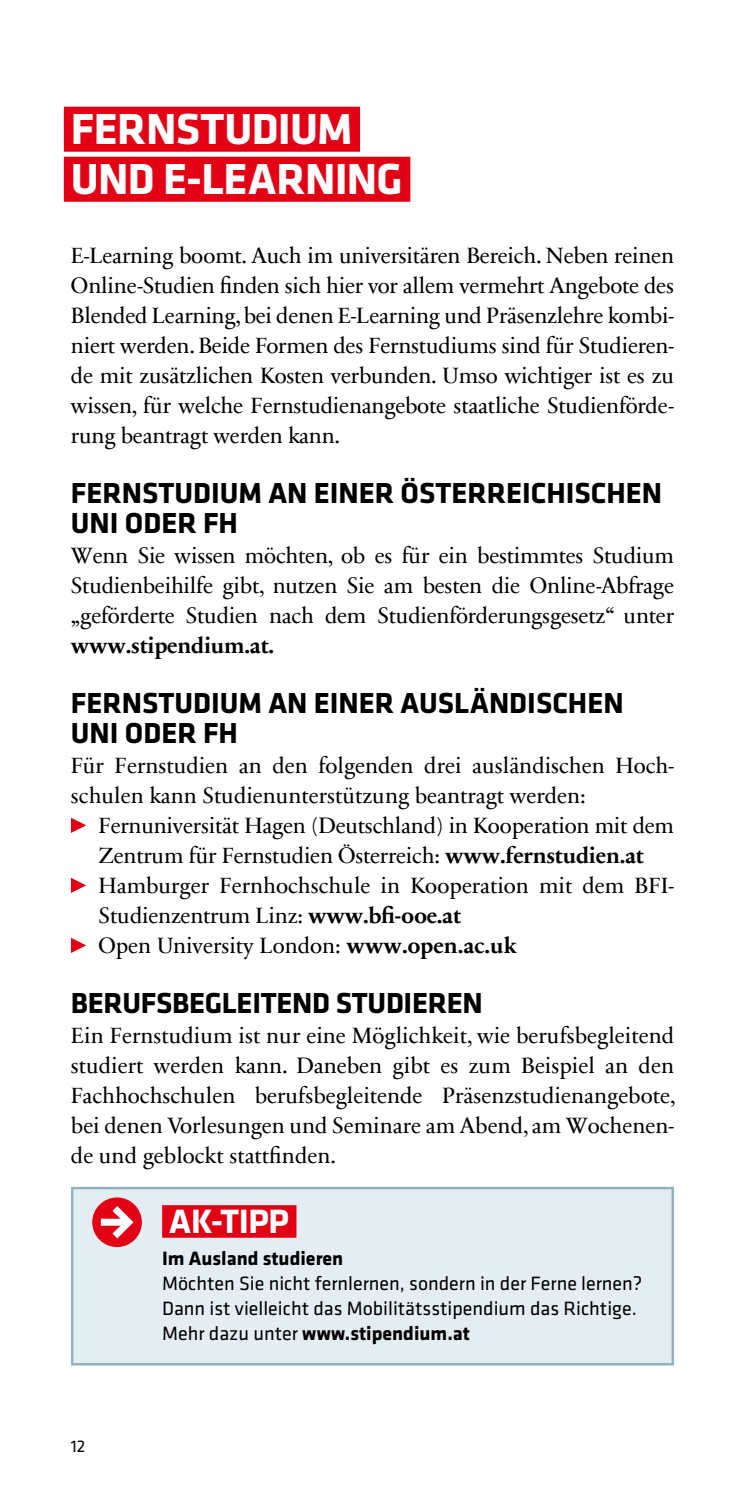
<style>
.page{position:relative;width:745px;height:1489px;background:#fff}
.page>*{position:absolute;margin:0;border:0;box-sizing:border-box;transform-origin:0 0}
.t1{font:700 45px/50px "Klavika Basic";letter-spacing:-.015em;color:#fff}
.t2{font:700 35px "Klavika Basic";letter-spacing:-.005em;color:#fff}
.t3{font:700 30px/30px "Klavika Basic";color:#000}
.t4{font:22.5px/30px "Sabon Next Com";color:#000;text-align:justify}
.t5{font:700 22.5px "Sabon Next Com";letter-spacing:-.01em;color:#000}
.t6{font:20px/25px "Klavika Basic";color:#000}
.t7{font:700 20px "Klavika Basic";color:#000}
.t8{font:17.5px "Klavika Basic";color:#000}
.s1{font-weight:700}
</style>
<div class="page">
<div style="left:64px;top:107px;width:296px;height:45px;background:#e20015"></div>
<div style="left:64px;top:157px;width:346px;height:45px;background:#e20015"></div>
<svg style="left:71px;top:817px;width:15px;height:16px"></svg>
<svg style="left:71px;top:877px;width:15px;height:16px"></svg>
<svg style="left:71px;top:938px;width:15px;height:15px"></svg>
<div style="left:72px;top:1187px;width:600px;height:177px;background:#e4edf1"></div>
<div style="left:162px;top:1205px;width:134px;height:32px;background:#e20015"></div>
<div style="left:71px;top:1186px;width:602px;height:179px;border:2px solid #91b2c1"></div>
<div style="left:92px;top:1197px;width:50px;height:49px;background:#e20015;border-radius:50%"></div>
<svg style="left:101px;top:1206px;width:32px;height:32px"></svg>
<h1 class="t1" style="left:71px;top:102px;width:333px">FERNSTUDIUM<br>UND E-LEARNING</h1>
<p class="t4" style="left:71px;top:239px;width:604px">E-Learning boomt. Auch im universitären Bereich. Neben reinen Online-Studien finden sich hier vor allem vermehrt Angebote des Blended Learning, bei denen E-Learning und Präsenzlehre kombi&shy;niert werden. Beide Formen des Fernstudiums sind für Studieren&shy;de mit zusätzlichen Kosten verbunden. Umso wichtiger ist es zu wissen, für welche Fernstudienangebote staatliche Studienförde&shy;rung beantragt werden kann.</p>
<h3 class="t3" style="left:71px;top:476px;width:592px">FERNSTUDIUM AN EINER ÖSTERREICHISCHEN<br>UNI ODER FH</h3>
<p class="t4" style="left:71px;top:539px;width:604px">Wenn Sie wissen möchten, ob es für ein bestimmtes Studium Studienbeihilfe gibt, nutzen Sie am besten die Online-Abfrage „geförderte Studien nach dem Studienförderungsgesetz“ unter</p>
<p class="t5" style="left:71px;top:627px;width:204px">www.stipendium.at.</p>
<h3 class="t3" style="left:71px;top:686px;width:554px">FERNSTUDIUM AN EINER AUSLÄNDISCHEN<br>UNI ODER FH</h3>
<p class="t4" style="left:71px;top:749px;width:604px">Für Fernstudien an den folgenden drei ausländischen Hoch&shy;schulen kann Studienunterstützung beantragt werden:</p>
<p class="t4" style="left:98px;top:809px;width:576px;text-align:left">Fernuniversität Hagen (Deutschland) in Kooperation mit dem Zentrum für Fernstudien Österreich: <span class="s1">www.fernstudien.at </span>Hamburger Fernhochschule in Kooperation mit dem BFI-Studienzentrum Linz: <span class="s1">www.bfi-ooe.at<br></span>Open University London: <span class="s1">www.open.ac.uk</span></p>
<h3 class="t3" style="left:71px;top:986px;width:413px">BERUFSBEGLEITEND STUDIEREN</h3>
<p class="t4" style="left:71px;top:1019px;width:605px">Ein Fernstudium ist nur eine Möglichkeit, wie berufsbegleitend studiert werden kann. Daneben gibt es zum Beispiel an den Fachhochschulen berufsbegleitende Präsenzstudienangebote, bei denen Vorlesungen und Seminare am Abend, am Wochenen&shy;de und geblockt stattfinden.</p>
<p class="t8" style="left:71px;top:1434px;width:16px">12</p>
<h2 class="t2" style="left:169px;top:1196px;width:121px">AK-TIPP</h2>
<p class="t7" style="left:162px;top:1244px;width:183px">Im Ausland studieren</p>
<p class="t6" style="left:162px;top:1270px;width:481px">Möchten Sie nicht fernlernen, sondern in der Ferne lernen?<br>Dann ist vielleicht das Mobilitätsstipendium das Richtige.<br>Mehr dazu unter <span class="s1">www.stipendium.at</span></p>
</div>
